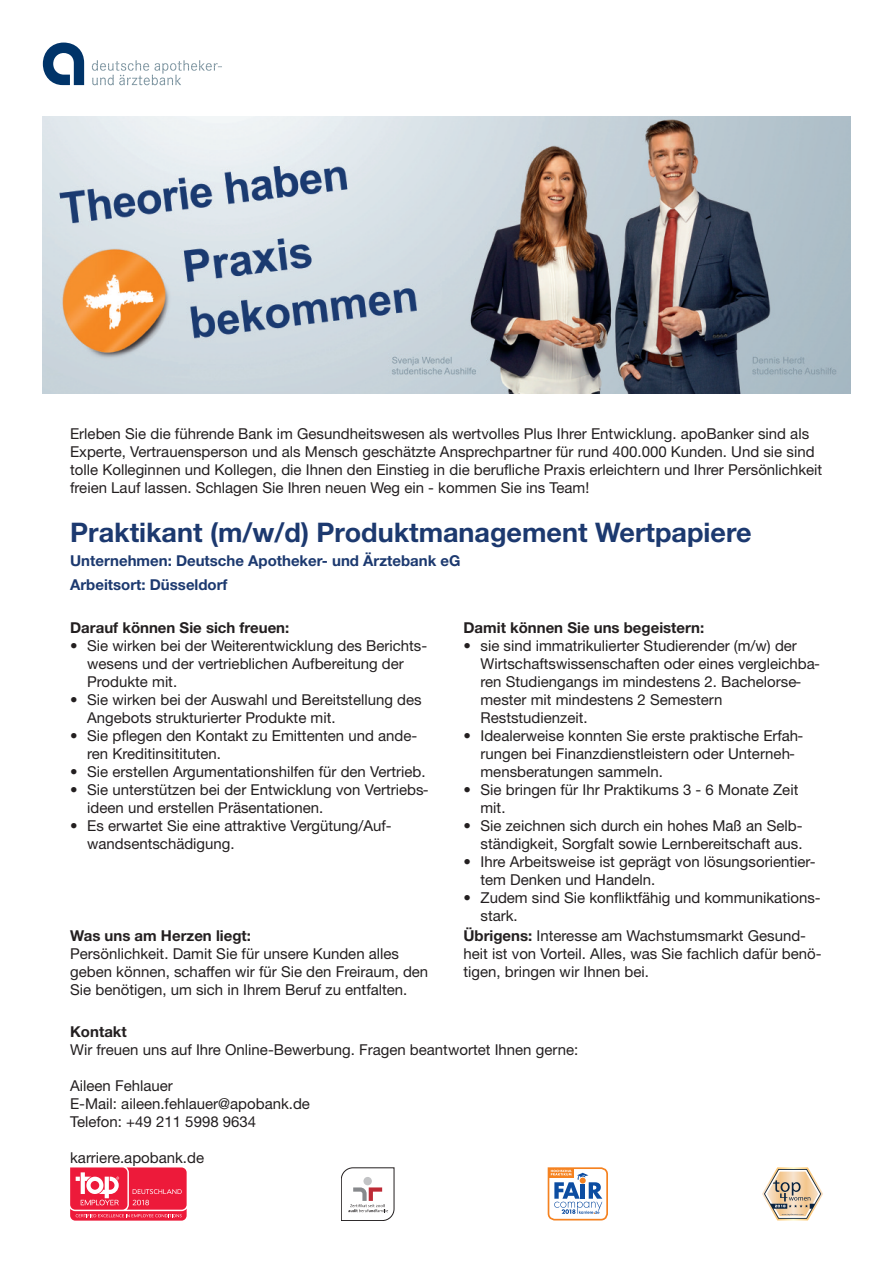
<style>
.page{position:relative;width:893px;height:1263px;background:#fff}
.page>*{position:absolute;margin:0;border:0;box-sizing:border-box;transform-origin:0 0}
.t1{font:700 27px "Helvetica Neue LT Com";color:#1c396f}
.t2{font:15px/18px "Helvetica Neue LT Com";color:#231f20}
.t3{font:700 15px "Helvetica Neue LT Com";color:#231f20}
.t4{font:700 15px/24px "Helvetica Neue LT Com";color:#1c396f}
.s1{font-weight:700}
</style>
<div class="page">
<svg style="left:43px;top:43px;width:41px;height:42px"></svg>
<svg style="left:92px;top:60px;width:130px;height:25px"></svg>
<img style="left:43px;top:117px;width:807px;height:276px">
<svg style="left:70px;top:1167px;width:117px;height:53px;background:#f0435d"></svg>
<svg style="left:341px;top:1167px;width:53px;height:53px"></svg>
<svg style="left:762px;top:1167px;width:61px;height:53px"></svg>
<svg style="left:548px;top:1167px;width:60px;height:53px"></svg>
<p class="t2" style="left:70px;top:424px;width:754px">Erleben Sie die führende Bank im Gesundheitswesen als wertvolles Plus Ihrer Entwicklung. apoBanker sind als Experte, Vertrauensperson und als Mensch geschätzte Ansprechpartner für rund 400.000 Kunden. Und sie sind tolle Kolleginnen und Kollegen, die Ihnen den Einstieg in die berufliche Praxis erleichtern und Ihrer Persönlichkeit freien Lauf lassen. Schlagen Sie Ihren neuen Weg ein - kommen Sie ins Team!</p>
<h1 class="t1" style="left:70px;top:515px;width:683px">Praktikant (m/w/d) Produktmanagement Wertpapiere</h1>
<p class="t4" style="left:70px;top:548px;width:392px">Unternehmen: Deutsche Apotheker- und Ärztebank eG<br>Arbeitsort: Düsseldorf</p>
<p class="t3" style="left:70px;top:618px;width:221px">Darauf können Sie sich freuen:</p>
<p class="t2" style="left:87px;top:637px;width:341px;text-indent:-17px">• Sie wirken bei der Weiterentwicklung des Berichts&shy;wesens und der vertrieblichen Aufbereitung der<br>Produkte mit.</p>
<p class="t2" style="left:87px;top:691px;width:336px;text-indent:-17px">• Sie wirken bei der Auswahl und Bereitstellung des<br>Angebots strukturierter Produkte mit.</p>
<p class="t2" style="left:87px;top:727px;width:332px;text-indent:-17px">• Sie pflegen den Kontakt zu Emittenten und ande&shy;ren Kreditinsitituten.</p>
<p class="t2" style="left:70px;top:763px;width:357px">• Sie erstellen Argumentationshilfen für den Vertrieb.</p>
<p class="t2" style="left:87px;top:781px;width:343px;text-indent:-17px">• Sie unterstützen bei der Entwicklung von Vertriebs&shy;ideen und erstellen Präsentationen.</p>
<p class="t2" style="left:87px;top:817px;width:306px;text-indent:-17px">• Es erwartet Sie eine attraktive Vergütung/Auf&shy;wandsentschädigung.</p>
<p class="t3" style="left:463px;top:618px;width:242px">Damit können Sie uns begeistern:</p>
<p class="t2" style="left:480px;top:637px;width:341px;text-indent:-17px">• sie sind immatrikulierter Studierender (m/w) der Wirtschaftswissenschaften oder eines vergleichba&shy;ren Studiengangs im mindestens 2. Bachelorse&shy;mester mit mindestens 2 Semestern Reststudienzeit.</p>
<p class="t2" style="left:480px;top:727px;width:324px;text-indent:-17px">• Idealerweise konnten Sie erste praktische Erfah&shy;rungen bei Finanzdienstleistern oder Unterneh&shy;mensberatungen sammeln.</p>
<p class="t2" style="left:480px;top:781px;width:319px;text-indent:-17px">• Sie bringen für Ihr Praktikums 3 - 6 Monate Zeit mit.</p>
<p class="t2" style="left:463px;top:817px;width:341px;text-align:right">• Sie zeichnen sich durch ein hohes Maß an Selb&shy;ständigkeit, Sorgfalt sowie Lernbereitschaft aus.</p>
<p class="t2" style="left:480px;top:853px;width:337px;text-indent:-17px">• Ihre Arbeitsweise ist geprägt von lösungsorientier&shy;tem Denken und Handeln.</p>
<p class="t2" style="left:480px;top:889px;width:342px;text-indent:-17px">• Zudem sind Sie konfliktfähig und kommunikations&shy;stark.</p>
<p class="t3" style="left:70px;top:926px;width:182px">Was uns am Herzen liegt:</p>
<p class="t2" style="left:70px;top:944px;width:360px">Persönlichkeit. Damit Sie für unsere Kunden alles geben können, schaffen wir für Sie den Freiraum, den<br>Sie benötigen, um sich in Ihrem Beruf zu entfalten.</p>
<p class="t2" style="left:463px;top:926px;width:360px"><span class="s1">Übrigens:</span> Interesse am Wachstumsmarkt Gesund&shy;heit ist von Vorteil. Alles, was Sie fachlich dafür benö&shy;tigen, bringen wir Ihnen bei.</p>
<p class="t3" style="left:70px;top:1022px;width:58px">Kontakt</p>
<p class="t2" style="left:70px;top:1041px;width:510px">Wir freuen uns auf Ihre Online-Bewerbung. Fragen beantwortet Ihnen gerne:</p>
<p class="t2" style="left:70px;top:1077px;width:241px">Aileen Fehlauer<br>E-Mail: aileen.fehlauer@apobank.de<br>Telefon: +49 211 5998 9634</p>
<p class="t2" style="left:70px;top:1149px;width:135px">karriere.apobank.de</p>
</div>
